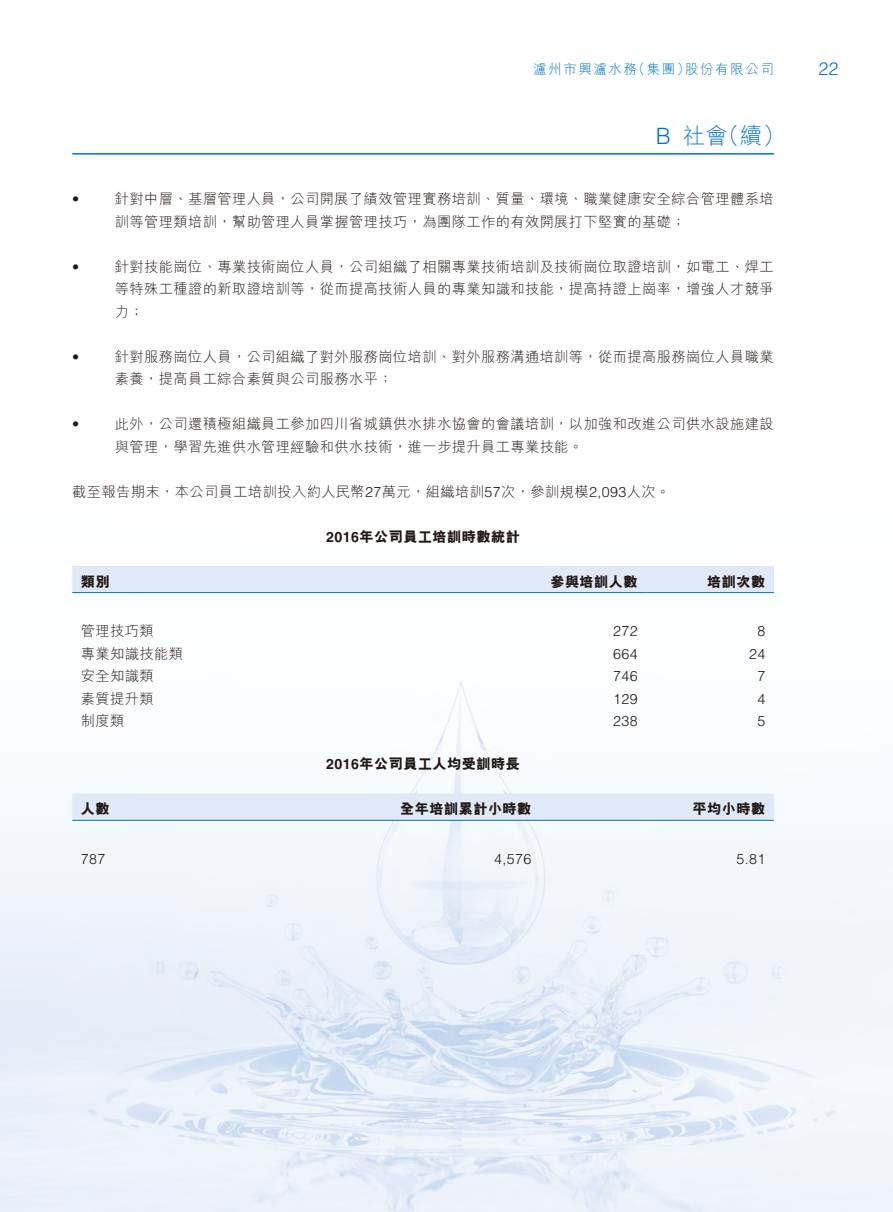
<style>
.page{position:relative;width:893px;height:1212px;background:#fff}
.page>*{position:absolute;margin:0;border:0;box-sizing:border-box;transform-origin:0 0}
.t1{font:300 22.5px "M Hei HK";color:#0075c1}
.t2{font:300 22.5px "Helvetica LT Std";color:#0075c1}
.t3{font:300 18px "Helvetica LT Std";color:#0075c1}
.t4{font:300 14.25px/22.5px "M Hei HK";letter-spacing:.03em;color:#231916}
.t5{font:800 14.25px "M Hei HK";letter-spacing:.03em;color:#231916}
.t6{font:300 14.25px "Helvetica LT Std";letter-spacing:.03em;color:#231916}
.t7{font:300 13.5px "M Hei HK";letter-spacing:.115em;color:#0075c1}
.s1{font-family:"Helvetica LT Std"}
.s2{font-family:"Helvetica LT Std";font-weight:700}
</style>
<div class="page">
<img style="left:0;top:593px;width:893px;height:619px">
<hr style="left:72px;top:153px;width:702px;height:2px;background:#0075c1">
<div style="left:72px;top:566px;width:702px;height:26px;background:#dfe9f7"></div>
<hr style="left:72px;top:592px;width:447px;height:1px;background:#0075c1">
<hr style="left:519px;top:592px;width:127px;height:1px;background:#0075c1">
<hr style="left:646px;top:592px;width:128px;height:1px;background:#0075c1">
<div style="left:72px;top:794px;width:702px;height:26px;background:#dfe9f7"></div>
<hr style="left:72px;top:820px;width:234px;height:1px;background:#0075c1">
<hr style="left:306px;top:820px;width:234px;height:1px;background:#0075c1">
<hr style="left:540px;top:820px;width:234px;height:1px;background:#0075c1">
<p class="t7" style="left:632px;top:62px;width:60px">（集團）</p>
<p class="t7" style="left:533px;top:62px;width:105px">瀘州市興瀘水務</p>
<p class="t7" style="left:685px;top:62px;width:90px">股份有限公司</p>
<p class="t6" style="left:72px;top:190px;width:9px">•</p>
<p class="t6" style="left:72px;top:258px;width:9px">•</p>
<p class="t6" style="left:72px;top:348px;width:9px">•</p>
<p class="t6" style="left:72px;top:415px;width:9px">•</p>
<h1 class="t2" style="left:656px;top:122px;width:17px">B</h1>
<h1 class="t1" style="left:717px;top:124px;width:70px">（續(</h1>
<h1 class="t1" style="left:683px;top:124px;width:47px">社會</h1>
<p class="t4" style="left:115px;top:187px;width:660px">針對中層、基層管理人員，公司開展了績效管理實務培訓、質量、環境、職業健康安全綜合管理體系培</p>
<p class="t4" style="left:115px;top:210px;width:572px">訓等管理類培訓，幫助管理人員掌握管理技巧，為團隊工作的有效開展打下堅實的基礎;</p>
<p class="t4" style="left:115px;top:255px;width:660px">針對技能崗位、專業技術崗位人員，公司組織了相關專業技術培訓及技術崗位取證培訓，如電工、焊工</p>
<p class="t4" style="left:115px;top:277px;width:660px">等特殊工種證的新取證培訓等，從而提高技術人員的專業知識和技能，提高持證上崗率，增強人才競爭力;</p>
<p class="t4" style="left:115px;top:345px;width:660px">針對服務崗位人員，公司組織了對外服務崗位培訓、對外服務溝通培訓等，從而提高服務崗位人員職業</p>
<p class="t4" style="left:115px;top:367px;width:279px">素養，提高員工綜合素質與公司服務水平;</p>
<p class="t4" style="left:115px;top:412px;width:660px">此外，公司還積極組織員工參加四川省城鎮供水排水協會的會議培訓，以加強和改進公司供水設施建設</p>
<p class="t4" style="left:115px;top:435px;width:470px">與管理，學習先進供水管理經驗和供水技術，進一步提升員工專業技能。</p>
<p class="t4" style="left:72px;top:480px;width:599px">截至報告期末，本公司員工培訓投入約人民幣<span class="s1">27</span>萬元，組織培訓<span class="s1">57</span>次，參訓規模<span class="s1">2,093</span>人次。</p>
<p class="t5" style="left:326px;top:529px;width:196px"><span class="s2">2016</span>年公司員工培訓時數統計</p>
<p class="t5" style="left:81px;top:574px;width:30px">類別</p>
<p class="t5" style="left:550px;top:574px;width:89px">參與培訓人數</p>
<p class="t5" style="left:707px;top:574px;width:60px">培訓次數</p>
<p class="t4" style="left:81px;top:619px;width:74px">管理技巧類</p>
<p class="t6" style="left:613px;top:622px;width:26px">272</p>
<p class="t6" style="left:757px;top:622px;width:9px">8</p>
<p class="t4" style="left:81px;top:642px;width:104px">專業知識技能類</p>
<p class="t6" style="left:613px;top:645px;width:26px">664</p>
<p class="t6" style="left:749px;top:645px;width:18px">24</p>
<p class="t4" style="left:81px;top:664px;width:74px">安全知識類</p>
<p class="t6" style="left:613px;top:667px;width:26px">746</p>
<p class="t6" style="left:757px;top:667px;width:9px">7</p>
<p class="t4" style="left:81px;top:687px;width:74px">素質提升類</p>
<p class="t6" style="left:613px;top:690px;width:26px">129</p>
<p class="t6" style="left:757px;top:690px;width:9px">4</p>
<p class="t4" style="left:81px;top:709px;width:45px">制度類</p>
<p class="t6" style="left:613px;top:712px;width:26px">238</p>
<p class="t6" style="left:757px;top:712px;width:9px">5</p>
<p class="t5" style="left:326px;top:757px;width:196px"><span class="s2">2016</span>年公司員工人均受訓時長</p>
<p class="t5" style="left:81px;top:802px;width:30px">人數</p>
<p class="t5" style="left:400px;top:802px;width:133px">全年培訓累計小時數</p>
<p class="t5" style="left:693px;top:802px;width:74px">平均小時數</p>
<p class="t6" style="left:81px;top:850px;width:26px">787</p>
<p class="t6" style="left:494px;top:850px;width:39px">4,576</p>
<p class="t6" style="left:736px;top:850px;width:30px">5.81</p>
<p class="t3" style="left:818px;top:58px;width:22px">22</p>
</div>
